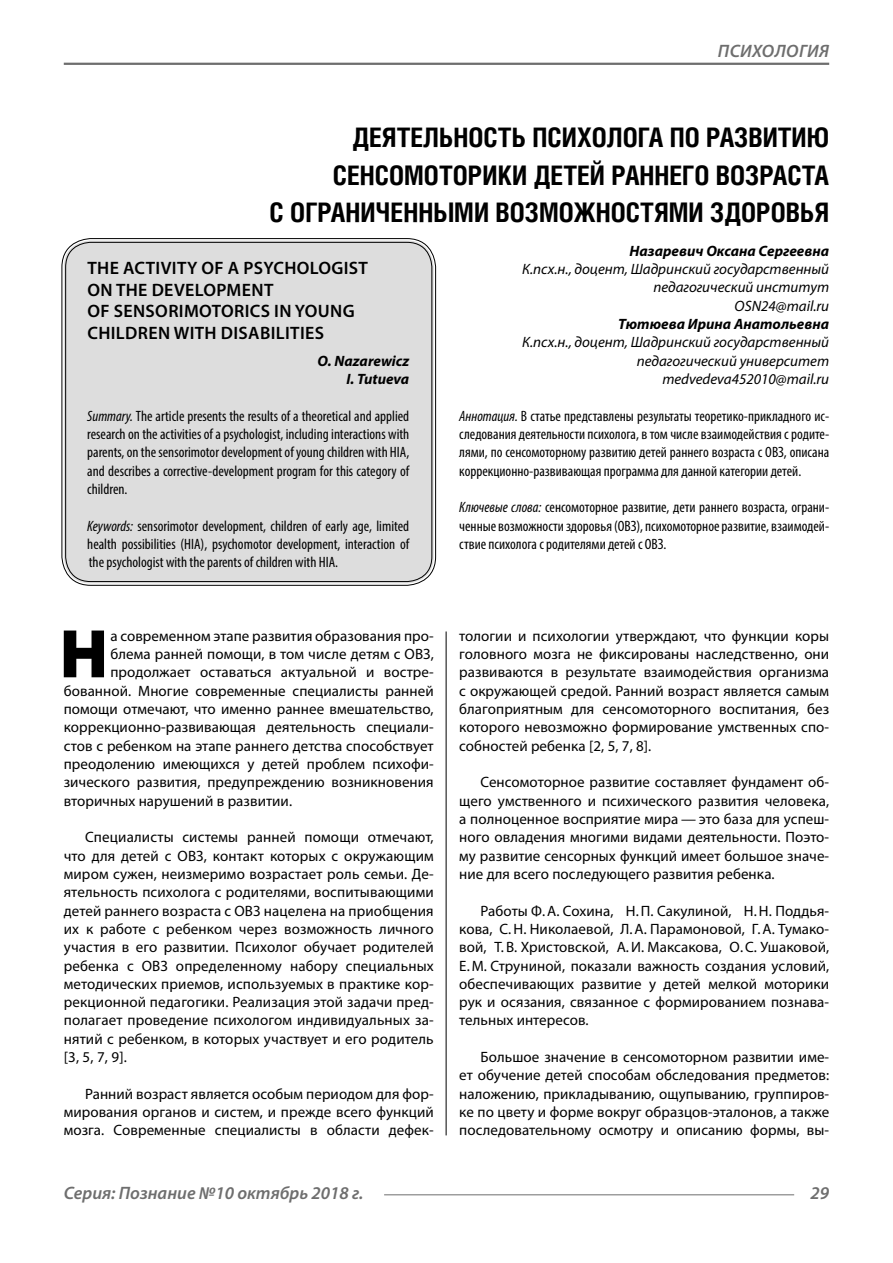
<style>
.page{position:relative;width:893px;height:1263px;background:#fff}
.page>*{position:absolute;margin:0;border:0;box-sizing:border-box;transform-origin:0 0}
.Bukvica{font:900 69.3px "Myriad Pro";color:#000}
.Header{font:700 27px/37.5px "Helios Cond";color:#000;text-align:right}
.Header-eng{font:600 18px/21.6px "Myriad Pro";letter-spacing:.02em;color:#000}
.t1{font:italic 600 18px "Myriad Pro";color:#6e6e6e}
.Normal{font:15px/18.3px "Myriad Pro";letter-spacing:.005em;color:#000;text-align:justify}
.Annotation-eng{font:condensed 15px/18.3px "Myriad Pro";color:#000;text-align:justify}
.Bukvica-2{font:15px "Myriad Pro";letter-spacing:.005em;color:#000}
.Annotation-rus{font:condensed 15px/18.3px "Myriad Pro";color:#000;text-align:justify}
.Author-doc{font:italic 15px/18.3px "Myriad Pro";color:#000;text-align:right}
.Author{font:italic 700 15px "Myriad Pro";color:#000}
.Author-email{font:italic 15px "Myriad Pro";color:#000}
.Author-eng{font:italic 700 15px "Myriad Pro";color:#000}
.s1{font-style:italic}
</style>
<div class="page">
<hr style="left:64px;top:63px;width:765px;height:2px;background:#6e6e6e">
<hr style="left:384px;top:1194px;width:410px;height:1px;background:#6e6e6e">
<div style="left:64px;top:240px;width:370px;height:343px;background:#ddd;border-radius:27px"></div>
<div style="left:65px;top:242px;width:367px;height:340px;border:1px solid #000;border-radius:25px"></div>
<hr style="left:446px;top:631px;width:1px;height:504px;background:#000">
<p class="t1" style="left:718px;top:39px;width:57px">Психология</p>
<p class="Header" style="left:269px;top:118px;width:561px">ДЕЯТЕЛЬНОСТЬ ПСИХОЛОГА ПО РАЗВИТИЮ<br>СЕНСОМОТОРИКИ ДЕТЕЙ РАННЕГО ВОЗРАСТА<br>С ОГРАНИЧЕННЫМИ ВОЗМОЖНОСТЯМИ ЗДОРОВЬЯ</p>
<p class="Author" style="left:629px;top:241px;width:201px">Назаревич Оксана Сергеевна</p>
<p class="Author-doc" style="left:522px;top:260px;width:309px">К.псх.н., доцент, Шадринский государственный педагогический институт</p>
<p class="Author-email" style="left:735px;top:296px;width:96px">OSN24@mail.ru</p>
<p class="Author" style="left:618px;top:314px;width:212px">Тютюева Ирина Анатольевна</p>
<p class="Author-doc" style="left:522px;top:333px;width:309px">К.псх.н., доцент, Шадринский государственный педагогический университет</p>
<p class="Author-email" style="left:662px;top:370px;width:168px">medvedeva452010@mail.ru</p>
<p class="Annotation-rus" style="left:459px;top:406px;width:371px"><span class="s1">Аннотация.</span> В статье представлены результаты теоретико-прикладного ис&shy;следования деятельности психолога, в том числе взаимодействия с родите&shy;лями, по сенсомоторному развитию детей раннего возраста с ОВЗ, описана коррекционно-развивающая программа для данной категории детей.</p>
<p class="Annotation-rus" style="left:459px;top:498px;width:371px"><span class="s1">Ключевые слова:</span> сенсомоторное развитие, дети раннего возраста, ограни&shy;ченные возможности здоровья (ОВЗ), психомоторное развитие, взаимодей&shy;ствие психолога с родителями детей с ОВЗ.</p>
<p class="Header-eng" style="left:87px;top:257px;width:282px">THE ACTIVITY OF A PSYCHOLOGIST<br>ON THE DEVELOPMENT<br>OF SENSORIMOTORICS IN YOUNG<br>CHILDREN WITH DISABILITIES</p>
<p class="Author-eng" style="left:318px;top:351px;width:93px">O. Nazarewicz</p>
<p class="Author-eng" style="left:346px;top:369px;width:64px">I. Tutueva</p>
<p class="Annotation-eng" style="left:87px;top:406px;width:324px"><span class="s1">Summary.</span> The article presents the results of a theoretical and applied research on the activities of a psychologist, including interactions with parents, on the sensorimotor development of young children with HIA, and describes a corrective-development program for this category of children.</p>
<p class="Annotation-eng" style="left:87px;top:516px;width:323px"><span class="s1">Keywords:</span> sensorimotor development, children of early age, limited health possibilities (HIA), psychomotor development, interaction of the psychologist with the parents of children with HIA.</p>
<p class="Bukvica" style="left:59px;top:608px;width:50px">Н</p>
<p class="Bukvica-2" style="left:110px;top:626px;width:325px">а современном этапе развития образования про-</p>
<p class="Bukvica-2" style="left:110px;top:645px;width:325px">блема ранней помощи, в том числе детям с ОВЗ,</p>
<p class="Bukvica-2" style="left:110px;top:663px;width:325px">продолжает оставаться актуальной и востре-</p>
<p class="Bukvica-2" style="left:64px;top:681px;width:371px">бованной. Многие современные специалисты ранней</p>
<p class="Bukvica-2" style="left:64px;top:700px;width:371px">помощи отмечают, что именно раннее вмешательство,</p>
<p class="Bukvica-2" style="left:64px;top:718px;width:371px">коррекционно-развивающая деятельность специали-</p>
<p class="Bukvica-2" style="left:64px;top:736px;width:371px">стов с ребенком на этапе раннего детства способствует</p>
<p class="Bukvica-2" style="left:64px;top:755px;width:371px">преодолению имеющихся у детей проблем психофи-</p>
<p class="Bukvica-2" style="left:64px;top:773px;width:371px">зического развития, предупреждению возникновения</p>
<p class="Bukvica-2" style="left:64px;top:791px;width:230px">вторичных нарушений в развитии.</p>
<p class="Normal" style="left:64px;top:828px;width:371px;text-indent:21px">Специалисты системы ранней помощи отмечают, что для детей с ОВЗ, контакт которых с окружающим миром сужен, неизмеримо возрастает роль семьи. Де&shy;ятельность психолога с родителями, воспитывающими детей раннего возраста с ОВЗ нацелена на приобщения их к работе с ребенком через возможность личного участия в его развитии. Психолог обучает родителей ребенка с ОВЗ определенному набору специальных методических приемов, используемых в практике кор&shy;рекционной педагогики. Реализация этой задачи пред&shy;полагает проведение психологом индивидуальных за&shy;нятий с ребенком, в которых участвует и его родитель [3, 5, 7, 9].</p>
<p class="Normal" style="left:64px;top:1084px;width:371px;text-indent:21px">Ранний возраст является особым периодом для фор&shy;мирования органов и систем, и прежде всего функций мозга. Современные специалисты в области дефек-</p>
<p class="Normal" style="left:459px;top:626px;width:371px">тологии и психологии утверждают, что функции коры головного мозга не фиксированы наследственно, они развиваются в результате взаимодействия организма с окружающей средой. Ранний возраст является самым благоприятным для сенсомоторного воспитания, без которого невозможно формирование умственных спо&shy;собностей ребенка [2, 5, 7, 8].</p>
<p class="Normal" style="left:459px;top:773px;width:371px;text-indent:21px">Сенсомоторное развитие составляет фундамент об&shy;щего умственного и психического развития человека, а полноценное восприятие мира — это база для успеш&shy;ного овладения многими видами деятельности. Поэто&shy;му развитие сенсорных функций имеет большое значе&shy;ние для всего последующего развития ребенка.</p>
<p class="Normal" style="left:459px;top:901px;width:371px;text-indent:21px">Работы Ф.А. Сохина, Н.П. Сакулиной, Н.Н. Поддья&shy;кова, С.Н. Николаевой, Л.А. Парамоновой, Г.А. Тумако&shy;вой, Т.В. Христовской, А.И. Максакова, О.С. Ушаковой, Е. М. Струниной, показали важность создания условий, обеспечивающих развитие у детей мелкой моторики рук и осязания, связанное с формированием познава&shy;тельных интересов.</p>
<p class="Normal" style="left:459px;top:1048px;width:371px;text-indent:21px">Большое значение в сенсомоторном развитии име&shy;ет обучение детей способам обследования предметов: наложению, прикладыванию, ощупыванию, группиров&shy;ке по цвету и форме вокруг образцов-эталонов, а также последовательному осмотру и описанию формы, вы-</p>
<p class="t1" style="left:64px;top:1182px;width:301px">Серия: Познание №10 октябрь 2018 г.</p>
<p class="t1" style="left:810px;top:1182px;width:20px">29</p>
</div>
